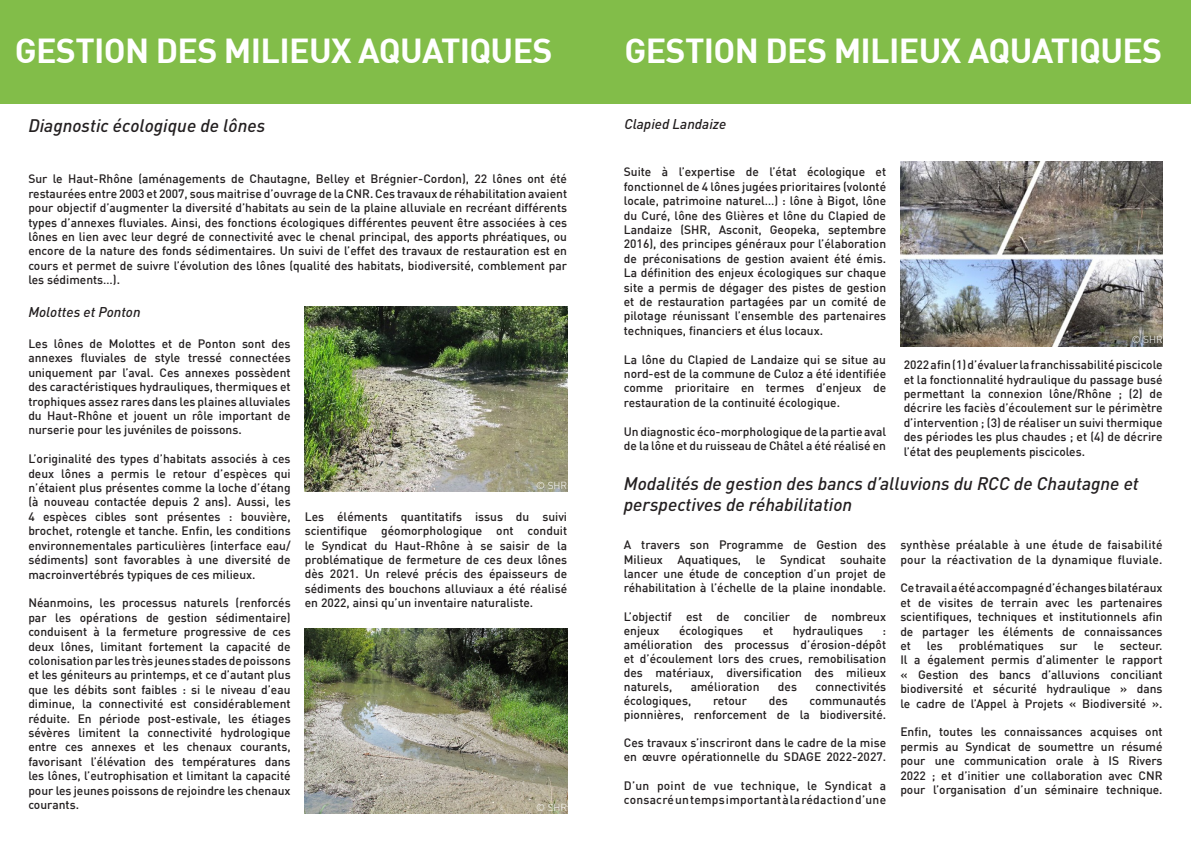
<style>
.page{position:relative;width:1191px;height:842px;background:#fff}
.page>*{position:absolute;margin:0;border:0;box-sizing:border-box;transform-origin:0 0}
.t1{font:700 34px "DIN";letter-spacing:-.02em;color:#fff}
.Titre_2{font:italic 500 18px/21.6px "DIN";color:#231f20}
.t2{font:italic 500 14px "DIN";color:#231f20}
.t3{font:500 12px/14.4px "DIN";color:#231f20;text-align:justify}
.t4{font:500 12px/14.4px "DIN";letter-spacing:.02em;color:#231f20}
.t5{font:300 10px "DIN";color:#fff}
</style>
<div class="page">
<div style="left:0;top:0;width:595px;height:103px;background:#82bd49"></div>
<div style="left:595px;top:0;width:596px;height:103px;background:#82bd49"></div>
<img style="left:305px;top:307px;width:262px;height:185px">
<img style="left:305px;top:629px;width:262px;height:185px">
<img style="left:900px;top:162px;width:262px;height:185px">
<p class="t1" style="left:15px;top:28px;width:539px">GESTION DES MILIEUX AQUATIQUES</p>
<p class="t1" style="left:624px;top:28px;width:539px">GESTION DES MILIEUX AQUATIQUES</p>
<p class="Titre_2" style="left:28px;top:114px;width:238px">Diagnostic écologique de lônes</p>
<p class="t3" style="left:28px;top:171px;width:540px">Sur le Haut-Rhône (aménagements de Chautagne, Belley et Brégnier-Cordon), 22 lônes ont été restaurées entre 2003 et 2007, sous maitrise d’ouvrage de la CNR. Ces travaux de réhabilitation avaient pour objectif d’augmenter la diversité d’habitats au sein de la plaine alluviale en recréant différents types d’annexes fluviales. Ainsi, des fonctions écologiques différentes peuvent être associées à ces lônes en lien avec leur degré de connectivité avec le chenal principal, des apports phréatiques, ou encore de la nature des fonds sédimentaires. Un suivi de l’effet des travaux de restauration est en cours et permet de suivre l’évolution des lônes (qualité des habitats, biodiversité, comblement par les sédiments…).</p>
<p class="t2" style="left:28px;top:303px;width:114px">Molottes et Ponton</p>
<p class="t3" style="left:28px;top:336px;width:264px">Les lônes de Molottes et de Ponton sont des annexes fluviales de style tressé connectées uniquement par l’aval. Ces annexes possèdent des caractéristiques hydrauliques, thermiques et trophiques assez rares dans les plaines alluviales du Haut-Rhône et jouent un rôle important de nurserie pour les juvéniles de poissons.</p>
<p class="t3" style="left:28px;top:451px;width:264px">L’originalité des types d’habitats associés à ces deux lônes a permis le retour d’espèces qui n’étaient plus présentes comme la loche d’étang (à nouveau contactée depuis 2 ans). Aussi, les 4 espèces cibles sont présentes : bouvière, brochet, rotengle et tanche. Enfin, les conditions environnementales particulières (interface eau/ sédiments) sont favorables à une diversité de macroinvertébrés typiques de ces milieux.</p>
<p class="t3" style="left:28px;top:595px;width:264px">Néanmoins, les processus naturels (renforcés par les opérations de gestion sédimentaire) conduisent à la fermeture progressive de ces deux lônes, limitant fortement la capacité de colonisation par les très jeunes stades de poissons et les géniteurs au printemps, et ce d’autant plus que les débits sont faibles : si le niveau d’eau diminue, la connectivité est considérablement réduite. En période post-estivale, les étiages sévères limitent la connectivité hydrologique entre ces annexes et les chenaux courants, favorisant l’élévation des températures dans les lônes, l’eutrophisation et limitant la capacité pour les jeunes poissons de rejoindre les chenaux courants.</p>
<p class="t5" style="left:536px;top:479px;width:32px">© SHR</p>
<p class="t3" style="left:305px;top:509px;width:264px">Les éléments quantitatifs issus du suivi scientifique géomorphologique ont conduit le Syndicat du Haut-Rhône à se saisir de la problématique de fermeture de ces deux lônes dès 2021. Un relevé précis des épaisseurs de sédiments des bouchons alluviaux a été réalisé en 2022, ainsi qu’un inventaire naturaliste.</p>
<p class="t5" style="left:536px;top:801px;width:32px">© SHR</p>
<p class="t2" style="left:624px;top:115px;width:104px">Clapied Landaize</p>
<p class="t3" style="left:624px;top:164px;width:264px">Suite à l’expertise de l’état écologique et fonctionnel de 4 lônes jugées prioritaires (volonté locale, patrimoine naturel…) : lône à Bigot, lône du Curé, lône des Glières et lône du Clapied de Landaize (SHR, Asconit, Geopeka, septembre 2016), des principes généraux pour l’élaboration de préconisations de gestion avaient été émis.<br>La définition des enjeux écologiques sur chaque site a permis de dégager des pistes de gestion et de restauration partagées par un comité de pilotage réunissant l’ensemble des partenaires techniques, financiers et élus locaux.</p>
<p class="t3" style="left:624px;top:352px;width:264px">La lône du Clapied de Landaize qui se situe au nord-est de la commune de Culoz a été identifiée comme prioritaire en termes d’enjeux de restauration de la continuité écologique.</p>
<p class="t3" style="left:624px;top:424px;width:264px">Un diagnostic éco-morphologique de la partie aval de la lône et du ruisseau de Châtel a été réalisé en</p>
<p class="t5" style="left:1131px;top:334px;width:32px">© SHR</p>
<p class="t3" style="left:903px;top:357px;width:260px">2022 afin (1) d’évaluer la franchissabilité piscicole et la fonctionnalité hydraulique du passage busé permettant la connexion lône/Rhône ; (2) de décrire les faciès d’écoulement sur le périmètre d’intervention ; (3) de réaliser un suivi thermique des périodes les plus chaudes ; et (4) de décrire l’état des peuplements piscicoles.</p>
<p class="Titre_2" style="left:624px;top:472px;width:516px">Modalités de gestion des bancs d’alluvions du RCC de Chautagne et perspectives de réhabilitation</p>
<p class="t3" style="left:624px;top:537px;width:264px">A travers son Programme de Gestion des Milieux Aquatiques, le Syndicat souhaite lancer une étude de conception d’un projet de réhabilitation à l’échelle de la plaine inondable.</p>
<p class="t3" style="left:624px;top:609px;width:264px;line-height:14px">L’objectif est de concilier de nombreux enjeux</p>
<p class="t4" style="left:900px;top:537px;width:264px">synthèse préalable à une étude de faisabilité pour la réactivation de la dynamique fluviale.</p>
<p class="t3" style="left:900px;top:580px;width:264px">Ce travail a été accompagné d’échanges bilatéraux et de visites de terrain avec les partenaires scientifiques, techniques et institutionnels afin de partager les éléments de connaissances et</p>
<p class="t3" style="left:679px;top:623px;width:66px">écologiques</p>
<p class="t3" style="left:762px;top:623px;width:12px">et</p>
<p class="t3" style="left:793px;top:623px;width:72px">hydrauliques</p>
<p class="t3" style="left:624px;top:623px;width:264px;line-height:14px;text-indent:259px">: amélioration des processus d’érosion-dépôt et d’écoulement lors des crues, remobilisation des matériaux, diversification des milieux naturels,</p>
<p class="t3" style="left:927px;top:638px;width:17px">les</p>
<p class="t3" style="left:959px;top:638px;width:86px">problématiques</p>
<p class="t3" style="left:1059px;top:638px;width:20px">sur</p>
<p class="t3" style="left:1094px;top:638px;width:11px">le</p>
<p class="t3" style="left:1119px;top:638px;width:44px">secteur.</p>
<p class="t3" style="left:900px;top:652px;width:264px">Il a également permis d’alimenter le rapport « Gestion des bancs d’alluvions conciliant biodiversité et sécurité hydraulique » dans le cadre de l’Appel à Projets « Biodiversité ».</p>
<p class="t3" style="left:900px;top:724px;width:264px">Enfin, toutes les connaissances acquises ont permis au Syndicat de soumettre un résumé pour une communication orale à IS Rivers 2022 ; et d’initier une collaboration avec CNR pour l’organisation d’un séminaire technique.</p>
<p class="t3" style="left:690px;top:679px;width:70px">amélioration</p>
<p class="t3" style="left:778px;top:679px;width:21px">des</p>
<p class="t3" style="left:815px;top:679px;width:72px">connectivités</p>
<p class="t3" style="left:624px;top:693px;width:69px">écologiques,</p>
<p class="t3" style="left:713px;top:693px;width:35px">retour</p>
<p class="t3" style="left:768px;top:693px;width:21px">des</p>
<p class="t3" style="left:624px;top:693px;width:264px;line-height:14px;text-align:right">communautés<br>pionnières, renforcement de la biodiversité.</p>
<p class="t3" style="left:624px;top:735px;width:264px">Ces travaux s’inscriront dans le cadre de la mise en œuvre opérationnelle du SDAGE 2022-2027.</p>
<p class="t4" style="left:624px;top:778px;width:264px">D’un point de vue technique, le Syndicat a consacré un temps important à la rédaction d’une</p>
</div>
